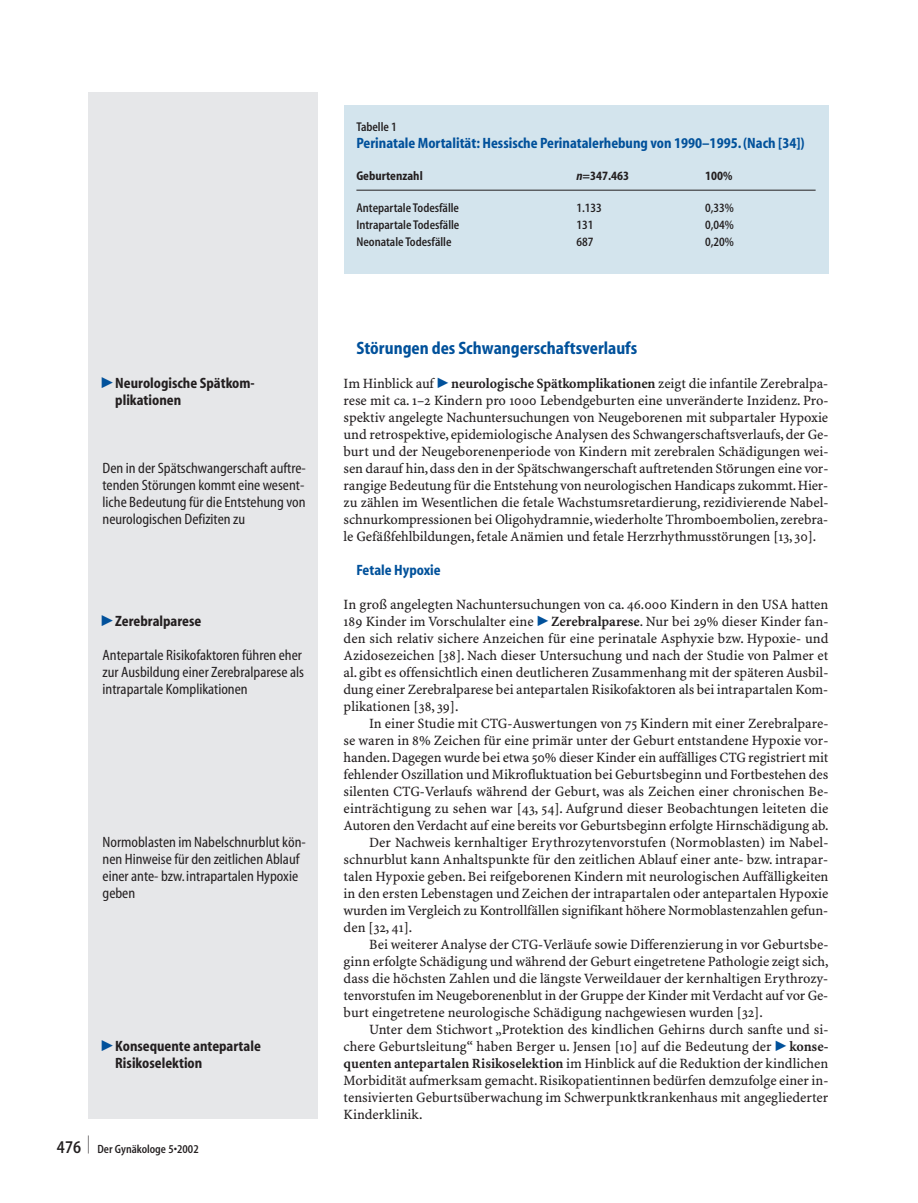
<style>
.page{position:relative;width:918px;height:1203px;background:#fff}
.page>*{position:absolute;margin:0;border:0;box-sizing:border-box;transform-origin:0 0}
.t1{font:700 condensed 18px "S Myriad";color:#01519b}
.t2{font:600 condensed 18px "S Myriad";color:#231f20;scale:.38 1}
.t3{font:condensed 15px/17px "S Myriad";color:#231f20}
.t4{font:700 condensed 15px/17px "S Myriad";color:#231f20}
.t5{font:700 condensed 15px "S Myriad";color:#01519b}
.t6{font:14.25px/17px "S Minion Plus";color:#231f20;text-align:justify}
.t7{font:600 condensed 12.75px "S Myriad";color:#231f20}
.t8{font:700 condensed 12.75px "S Myriad";color:#231f20}
.t9{font:600 condensed 12px "S Myriad";color:#231f20}
.s1{font-family:"Mathematical Pi Six";font-weight:400;font-stretch:normal;color:#01519b}
.s2{font-size:18px}
.s3{font-style:italic}
.s4{font-family:"Mathematical Pi Six";color:#01519b}
.s5{font-weight:700}
</style>
<div class="page">
<div style="left:89px;top:92px;width:229px;height:1027px;background:#e6e7e9"></div>
<div style="left:344px;top:105px;width:484px;height:168px;background:#d3e4ed"></div>
<hr style="left:356px;top:190px;width:460px;height:1px;background:#231f20">
<p class="t4" style="left:115px;top:376px;width:141px;text-indent:-14px"><span class="s1">-</span>Neurologische Spätkom&shy;plikationen</p>
<p class="t3" style="left:103px;top:459px;width:205px;text-align:justify">Den in der Spätschwangerschaft auftre&shy;tenden Störungen kommt eine wesent&shy;liche Bedeutung für die Entstehung von neurologischen Defiziten zu</p>
<p class="t4" style="left:101px;top:614px;width:102px"><span class="s1">-</span>Zerebralparese</p>
<p class="t3" style="left:103px;top:646px;width:203px">Antepartale Risikofaktoren führen eher zur Ausbildung einer Zerebralparese als intrapartale Komplikationen</p>
<p class="t3" style="left:103px;top:833px;width:205px">Normoblasten im Nabelschnurblut kön&shy;nen Hinweise für den zeitlichen Ablauf einer ante- bzw.intrapartalen Hypoxie geben</p>
<p class="t4" style="left:115px;top:1039px;width:147px;text-indent:-14px"><span class="s1">-</span>Konsequente antepartale<br>Risikoselektion</p>
<p class="t2" style="left:88px;top:1136px;width:5px">|</p>
<p class="t9" style="left:57px;top:1144px;width:143px"><span class="s2">476</span> Der Gynäkologe 5•2002</p>
<p class="t7" style="left:356px;top:122px;width:42px">Tabelle 1</p>
<p class="t5" style="left:356px;top:137px;width:450px">Perinatale Mortalität: Hessische Perinatalerhebung von 1990–1995. (Nach [34])</p>
<p class="t8" style="left:356px;top:171px;width:68px">Geburtenzahl</p>
<p class="t8" style="left:576px;top:171px;width:54px"><span class="s3">n</span>=347.463</p>
<p class="t8" style="left:705px;top:171px;width:29px">100%</p>
<p class="t7" style="left:356px;top:203px;width:104px">Antepartale Todesfälle</p>
<p class="t7" style="left:576px;top:203px;width:27px">1.133</p>
<p class="t7" style="left:705px;top:203px;width:30px">0,33%</p>
<p class="t7" style="left:356px;top:220px;width:105px">Intrapartale Todesfälle</p>
<p class="t7" style="left:576px;top:220px;width:19px">131</p>
<p class="t7" style="left:705px;top:220px;width:30px">0,04%</p>
<p class="t7" style="left:356px;top:237px;width:97px">Neonatale Todesfälle</p>
<p class="t7" style="left:576px;top:237px;width:19px">687</p>
<p class="t7" style="left:705px;top:237px;width:30px">0,20%</p>
<p class="t1" style="left:356px;top:341px;width:282px">Störungen des Schwangerschaftsverlaufs</p>
<p class="t6" style="left:344px;top:376px;width:486px">Im Hinblick auf <span class="s4">-</span> <span class="s5">neurologische Spätkomplikationen</span> zeigt die infantile Zerebralpa&shy;rese mit ca. 1–2 Kindern pro 1000 Lebendgeburten eine unveränderte Inzidenz. Pro&shy;spektiv angelegte Nachuntersuchungen von Neugeborenen mit subpartaler Hypoxie und retrospektive, epidemiologische Analysen des Schwangerschaftsverlaufs, der Ge&shy;burt und der Neugeborenenperiode von Kindern mit zerebralen Schädigungen wei&shy;sen darauf hin,dass den in der Spätschwangerschaft auftretenden Störungen eine vor&shy;rangige Bedeutung für die Entstehung von neurologischen Handicaps zukommt.Hier&shy;zu zählen im Wesentlichen die fetale Wachstumsretardierung, rezidivierende Nabel&shy;schnurkompressionen bei Oligohydramnie, wiederholte Thromboembolien, zerebra&shy;le Gefäßfehlbildungen, fetale Anämien und fetale Herzrhythmusstörungen [13, 30].</p>
<p class="t5" style="left:356px;top:564px;width:86px">Fetale Hypoxie</p>
<p class="t6" style="left:344px;top:597px;width:486px">In groß angelegten Nachuntersuchungen von ca. 46.000 Kindern in den USA hatten 189 Kinder im Vorschulalter eine <span class="s4">-</span> <span class="s5">Zerebralparese</span>. Nur bei 29% dieser Kinder fan&shy;den sich relativ sichere Anzeichen für eine perinatale Asphyxie bzw. Hypoxie- und Azidosezeichen [38]. Nach dieser Untersuchung und nach der Studie von Palmer et al. gibt es offensichtlich einen deutlicheren Zusammenhang mit der späteren Ausbil&shy;dung einer Zerebralparese bei antepartalen Risikofaktoren als bei intrapartalen Kom&shy;plikationen [38, 39].</p>
<p class="t6" style="left:369px;top:716px;width:461px">In einer Studie mit CTG-Auswertungen von 75 Kindern mit einer Zerebralpare-</p>
<p class="t6" style="left:344px;top:733px;width:486px">se waren in 8% Zeichen für eine primär unter der Geburt entstandene Hypoxie vor-</p>
<p class="t6" style="left:344px;top:750px;width:486px">handen.Dagegen wurde bei etwa 50% dieser Kinder ein auffälliges CTG registriert mit</p>
<p class="t6" style="left:344px;top:767px;width:486px">fehlender Oszillation und Mikrofluktuation bei Geburtsbeginn und Fortbestehen des</p>
<p class="t6" style="left:344px;top:784px;width:486px">silenten CTG-Verlaufs während der Geburt, was als Zeichen einer chronischen Be-</p>
<p class="t6" style="left:344px;top:801px;width:486px">einträchtigung zu sehen war [43, 54]. Aufgrund dieser Beobachtungen leiteten die</p>
<p class="t6" style="left:344px;top:818px;width:486px">Autoren den Verdacht auf eine bereits vor Geburtsbeginn erfolgte Hirnschädigung ab.</p>
<p class="t6" style="left:369px;top:835px;width:461px">Der Nachweis kernhaltiger Erythrozytenvorstufen (Normoblasten) im Nabel-</p>
<p class="t6" style="left:344px;top:852px;width:486px">schnurblut kann Anhaltspunkte für den zeitlichen Ablauf einer ante- bzw. intrapar-</p>
<p class="t6" style="left:344px;top:869px;width:486px">talen Hypoxie geben. Bei reifgeborenen Kindern mit neurologischen Auffälligkeiten</p>
<p class="t6" style="left:344px;top:886px;width:486px">in den ersten Lebenstagen und Zeichen der intrapartalen oder antepartalen Hypoxie</p>
<p class="t6" style="left:344px;top:903px;width:486px">wurden im Vergleich zu Kontrollfällen signifikant höhere Normoblastenzahlen gefun-</p>
<p class="t6" style="left:344px;top:920px;width:70px">den [32, 41].</p>
<p class="t6" style="left:369px;top:937px;width:461px">Bei weiterer Analyse der CTG-Verläufe sowie Differenzierung in vor Geburtsbe-</p>
<p class="t6" style="left:344px;top:954px;width:486px">ginn erfolgte Schädigung und während der Geburt eingetretene Pathologie zeigt sich,</p>
<p class="t6" style="left:344px;top:971px;width:486px">dass die höchsten Zahlen und die längste Verweildauer der kernhaltigen Erythrozy-</p>
<p class="t6" style="left:344px;top:988px;width:486px">tenvorstufen im Neugeborenenblut in der Gruppe der Kinder mit Verdacht auf vor Ge-</p>
<p class="t6" style="left:344px;top:1005px;width:421px">burt eingetretene neurologische Schädigung nachgewiesen wurden [32].</p>
<p class="t6" style="left:369px;top:1022px;width:461px">Unter dem Stichwort „Protektion des kindlichen Gehirns durch sanfte und si-</p>
<p class="t6" style="left:344px;top:1039px;width:486px">chere Geburtsleitung“ haben Berger u. Jensen [10] auf die Bedeutung der <span class="s4">-</span> <span class="s5">konse-</span></p>
<p class="t6" style="left:344px;top:1056px;width:486px"><span class="s5">quenten antepartalen Risikoselektion</span> im Hinblick auf die Reduktion der kindlichen</p>
<p class="t6" style="left:344px;top:1073px;width:486px">Morbidität aufmerksam gemacht. Risikopatientinnen bedürfen demzufolge einer in-</p>
<p class="t6" style="left:344px;top:1090px;width:486px">tensivierten Geburtsüberwachung im Schwerpunktkrankenhaus mit angegliederter</p>
<p class="t6" style="left:344px;top:1107px;width:80px">Kinderklinik.</p>
</div>
